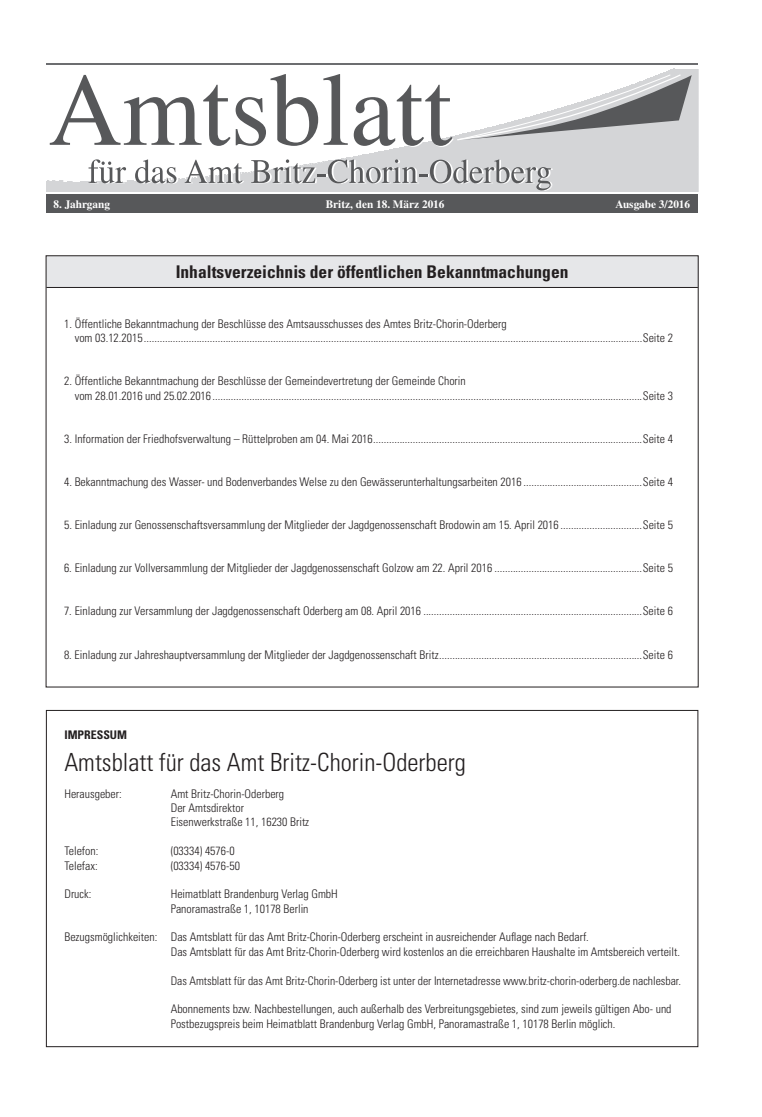
<style>
.page{position:relative;width:762px;height:1117px;background:#fff}
.page>*{position:absolute;margin:0;border:0;box-sizing:border-box;transform-origin:0 0}
.t1{font:300 condensed 25px "Univers";color:#231f20}
.t2{font:700 condensed 17.5px "Univers";color:#231f20}
.t3{font:300 condensed 11.88px/14.4px "Univers";color:#231f20}
.t4{font:700 condensed 11.88px "Univers";color:#231f20}
.t5{font:700 11.25px "Times";color:#fff}
</style>
<div class="page">
<svg style="left:46px;top:180px;width:18px;height:2px"></svg>
<hr style="left:46px;top:63px;width:652px;height:2px;background:#6c6d70">
<div style="left:46px;top:194px;width:652px;height:19px;background:#57585a"></div>
<svg style="left:88px;top:159px;width:40px;height:25px"></svg>
<svg style="left:135px;top:159px;width:43px;height:25px"></svg>
<svg style="left:185px;top:160px;width:59px;height:24px"></svg>
<svg style="left:251px;top:159px;width:301px;height:32px;background:#c1c2c4"></svg>
<svg style="left:50px;top:68px;width:648px;height:79px"></svg>
<div style="left:46px;top:256px;width:652px;height:31px;background:#e6e7e9"></div>
<hr style="left:46px;top:287px;width:652px;height:1px;background:#231f20">
<p class="t5" style="left:53px;top:197px;width:58px">8. Jahrgang</p>
<p class="t5" style="left:326px;top:197px;width:120px">Britz, den 18. März 2016</p>
<p class="t5" style="left:615px;top:197px;width:76px">Ausgabe 3/2016</p>
<h2 class="t2" style="left:176px;top:260px;width:394px">Inhaltsverzeichnis der öffentlichen Bekanntmachungen</h2>
<p class="t3" style="left:75px;top:316px;width:600px;text-indent:-11px">1. Öffentliche Bekanntmachung der Beschlüsse des Amtsausschusses des Amtes Britz-Chorin-Oderberg<br>vom 03.12.2015.............................................................................................................................................................................................Seite 2</p>
<p class="t3" style="left:75px;top:374px;width:600px;text-indent:-11px">2. Öffentliche Bekanntmachung der Beschlüsse der Gemeindevertretung der Gemeinde Chorin<br>vom 28.01.2016 und 25.02.2016...................................................................................................................................................................Seite 3</p>
<p class="t3" style="left:64px;top:431px;width:610px">3. Information der Friedhofsverwaltung – Rüttelproben am 04. Mai 2016......................................................................................................Seite 4</p>
<p class="t3" style="left:64px;top:474px;width:610px">4. Bekanntmachung des Wasser- und Bodenverbandes Welse zu den Gewässerunterhaltungsarbeiten 2016 .............................................Seite 4</p>
<p class="t3" style="left:64px;top:517px;width:610px">5. Einladung zur Genossenschaftsversammlung der Mitglieder der Jagdgenossenschaft Brodowin am 15. April 2016 ...............................Seite 5</p>
<p class="t3" style="left:64px;top:560px;width:610px">6. Einladung zur Vollversammlung der Mitglieder der Jagdgenossenschaft Golzow am 22. April 2016 ........................................................Seite 5</p>
<p class="t3" style="left:64px;top:604px;width:610px">7. Einladung zur Versammlung der Jagdgenossenschaft Oderberg am 08. April 2016 ...................................................................................Seite 6</p>
<p class="t3" style="left:64px;top:647px;width:610px">8. Einladung zur Jahreshauptversammlung der Mitglieder der Jagdgenossenschaft Britz.............................................................................Seite 6</p>
<p class="t4" style="left:64px;top:727px;width:64px">IMPRESSUM</p>
<h1 class="t1" style="left:64px;top:747px;width:403px">Amtsblatt für das Amt Britz-Chorin-Oderberg</h1>
<p class="t3" style="left:64px;top:786px;width:59px">Herausgeber:</p>
<p class="t3" style="left:171px;top:786px;width:140px">Amt Britz-Chorin-Oderberg<br>Der Amtsdirektor<br>Eisenwerkstraße 11, 16230 Britz</p>
<p class="t3" style="left:64px;top:843px;width:36px">Telefon:</p>
<p class="t3" style="left:171px;top:843px;width:65px">(03334) 4576-0</p>
<p class="t3" style="left:64px;top:858px;width:35px">Telefax:</p>
<p class="t3" style="left:171px;top:858px;width:71px">(03334) 4576-50</p>
<p class="t3" style="left:64px;top:886px;width:29px">Druck:</p>
<p class="t3" style="left:171px;top:886px;width:169px">Heimatblatt Brandenburg Verlag GmbH<br>Panoramastraße 1, 10178 Berlin</p>
<p class="t3" style="left:171px;top:929px;width:511px;text-indent:-106px">Bezugsmöglichkeiten: Das Amtsblatt für das Amt Britz-Chorin-Oderberg erscheint in ausreichender Auflage nach Bedarf.<br>Das Amtsblatt für das Amt Britz-Chorin-Oderberg wird kostenlos an die erreichbaren Haushalte im Amtsbereich verteilt.</p>
<p class="t3" style="left:171px;top:972px;width:512px">Das Amtsblatt für das Amt Britz-Chorin-Oderberg ist unter der Internetadresse www.britz-chorin-oderberg.de nachlesbar.</p>
<p class="t3" style="left:171px;top:1001px;width:502px">Abonnements bzw. Nachbestellungen, auch außerhalb des Verbreitungsgebietes, sind zum jeweils gültigen Abo- und<br>Postbezugspreis beim Heimatblatt Brandenburg Verlag GmbH, Panoramastraße 1, 10178 Berlin möglich.</p>
</div>
